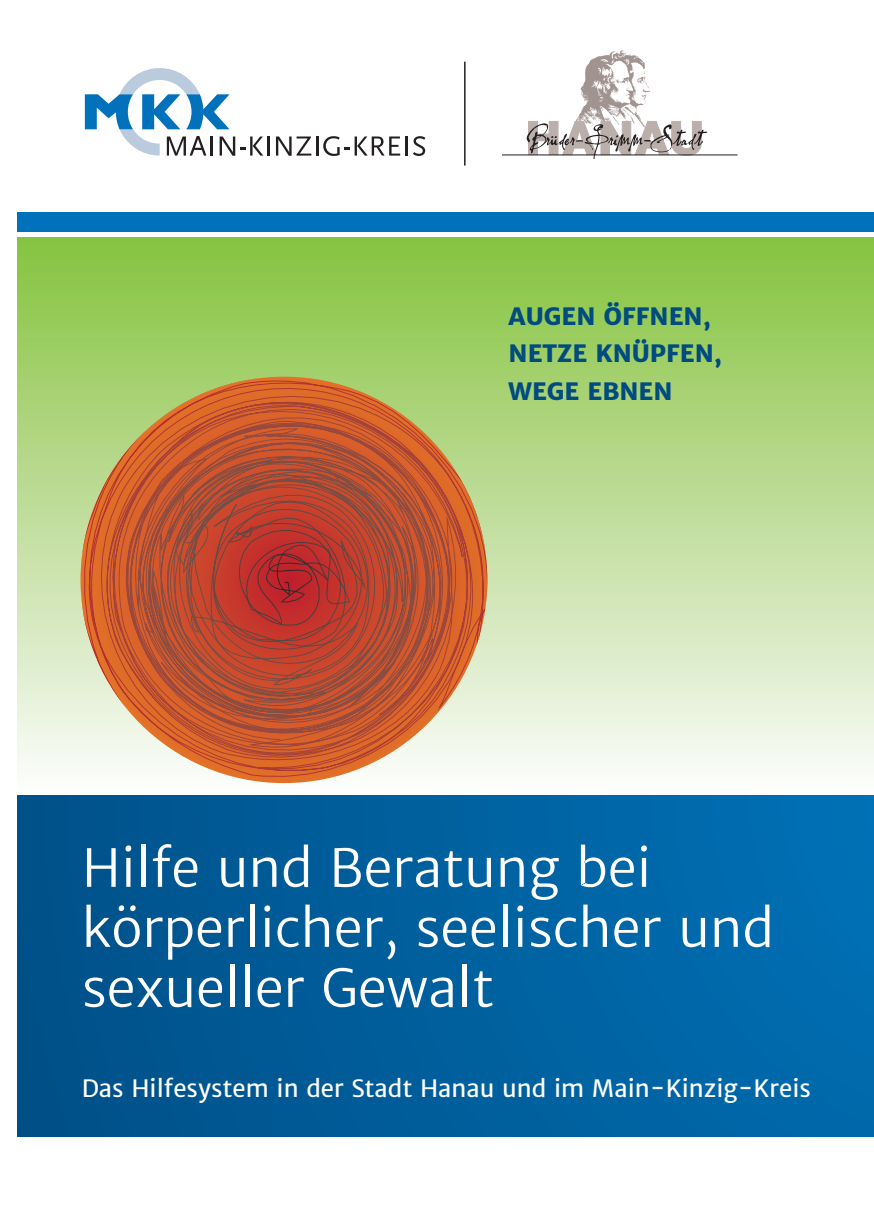
<style>
.page{position:relative;width:874px;height:1225px;background:#fff}
.page>*{position:absolute;margin:0;border:0;box-sizing:border-box;transform-origin:0 0}
.t1{font:300 52px/60px "Merriweather Sans";color:#fff}
.t2{font:24px "Merriweather Sans";color:#fff}
.t3{font:800 24px/37.4px "Merriweather Sans";color:#004b80}
</style>
<div class="page">
<div style="left:17px;top:237px;width:856px;height:558px;background:linear-gradient(to bottom,#85c23e,#fcfcfb)"></div>
<div style="left:17px;top:795px;width:856px;height:341px;background:linear-gradient(to right,#005089,#006eb2)"></div>
<hr style="left:267px;top:136px;width:2px;height:20px;background:#231f20">
<svg style="left:276px;top:136px;width:35px;height:20px"></svg>
<hr style="left:316px;top:136px;width:2px;height:20px;background:#231f20">
<svg style="left:323px;top:136px;width:77px;height:20px"></svg>
<hr style="left:405px;top:136px;width:2px;height:20px;background:#231f20">
<svg style="left:413px;top:136px;width:12px;height:20px"></svg>
<svg style="left:85px;top:68px;width:178px;height:88px"></svg>
<hr style="left:464px;top:62px;width:1px;height:104px;background:#231f20">
<img style="left:575px;top:50px;width:75px;height:71px">
<hr style="left:502px;top:155px;width:235px;height:1px;background:#231f20">
<svg style="left:525px;top:121px;width:182px;height:38px"></svg>
<div style="left:17px;top:212px;width:856px;height:20px;background:#0072bc"></div>
<svg style="left:81px;top:377px;width:406px;height:406px;background:#c1704c"></svg>
<p class="t3" style="left:508px;top:297px;width:215px">AUGEN ÖFFNEN,<br>NETZE KNÜPFEN,<br>WEGE EBNEN</p>
<p class="t1" style="left:82px;top:837px;width:693px">Hilfe und Beratung bei körperlicher, seelischer und sexueller Gewalt</p>
<p class="t2" style="left:82px;top:1073px;width:730px">Das Hilfesystem in der Stadt Hanau und im Main-Kinzig-Kreis</p>
</div>
